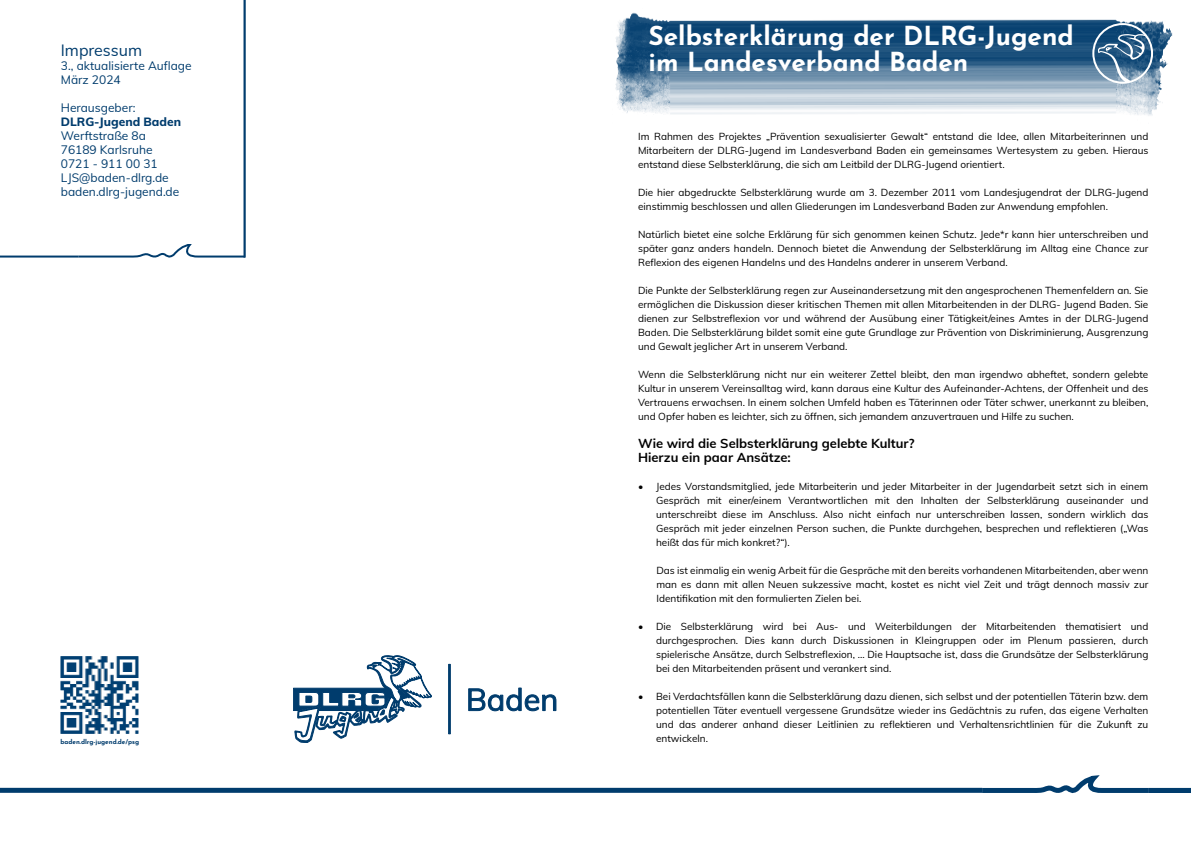
<style>
.page{position:relative;width:1191px;height:842px;background:#fff}
.page>*{position:absolute;margin:0;border:0;box-sizing:border-box;transform-origin:0 0}
.t1{font:700 26.1px/26.1px "Josefin Sans";color:#fff}
.t2{font:16px "Mulish";color:#003c6d}
.t3{font:700 13px/14px "Mulish";color:#000}
.t4{font:12px/14px "Mulish";color:#003c6d}
.t5{font:800 12px "Mulish";color:#003c6d}
.t6{font:10px/14px "Mulish";color:#000;text-align:justify}
.t7{font:700 6.5px "Josefin Sans";color:#003c6d}
</style>
<div class="page">
<img style="left:615px;top:12px;width:557px;height:104px">
<div style="left:1092px;top:23px;width:61px;height:61px;border:2px solid #fff;border-radius:50%"></div>
<svg style="left:1098px;top:34px;width:48px;height:49px;background:#5f84a3"></svg>
<svg style="left:293px;top:656px;width:139px;height:86px"></svg>
<div style="left:448px;top:664px;width:2px;height:70px;background:#003c6d;border:1px solid #003c6d"></div>
<svg style="left:468px;top:688px;width:88px;height:23px"></svg>
<div style="left:0;top:788px;width:982px;height:5px;background:#003c6d"></div>
<div style="left:1148px;top:788px;width:43px;height:5px;background:#003c6d"></div>
<svg style="left:977px;top:778px;width:176px;height:15px"></svg>
<hr style="left:0;top:256px;width:79px;height:2px;background:#003c6d">
<svg style="left:77px;top:0;width:169px;height:258px"></svg>
<img style="left:61px;top:656px;width:78px;height:77px">
<h2 class="t2" style="left:61px;top:40px;width:83px">Impressum</h2>
<p class="t4" style="left:61px;top:58px;width:132px">3., aktualisierte Auflage<br>März 2024</p>
<p class="t4" style="left:61px;top:100px;width:76px">Herausgeber:</p>
<p class="t5" style="left:61px;top:114px;width:122px">DLRG-Jugend Baden</p>
<p class="t4" style="left:61px;top:128px;width:120px">Werftstraße 8a<br>76189 Karlsruhe<br>0721 - 911 00 31<br>LJS@baden-dlrg.de baden.dlrg-jugend.de</p>
<p class="t7" style="left:60px;top:739px;width:80px">baden.dlrg-jugend.de/psg</p>
<h1 class="t1" style="left:648px;top:26px;width:427px">Selbsterklärung der DLRG-Jugend im Landesverband Baden</h1>
<p class="t6" style="left:638px;top:129px;width:512px">Im Rahmen des Projektes „Prävention sexualisierter Gewalt“ entstand die Idee, allen Mitarbeiterinnen und Mitarbeitern der DLRG-Jugend im Landesverband Baden ein gemeinsames Wertesystem zu geben. Hieraus entstand diese Selbsterklärung, die sich am Leitbild der DLRG-Jugend orientiert.</p>
<p class="t6" style="left:638px;top:185px;width:512px">Die hier abgedruckte Selbsterklärung wurde am 3. Dezember 2011 vom Landesjugendrat der DLRG-Jugend einstimmig beschlossen und allen Gliederungen im Landesverband Baden zur Anwendung empfohlen.</p>
<p class="t6" style="left:638px;top:227px;width:512px">Natürlich bietet eine solche Erklärung für sich genommen keinen Schutz. Jede*r kann hier unterschreiben und später ganz anders handeln. Dennoch bietet die Anwendung der Selbsterklärung im Alltag eine Chance zur Reflexion des eigenen Handelns und des Handelns anderer in unserem Verband.</p>
<p class="t6" style="left:638px;top:283px;width:512px">Die Punkte der Selbsterklärung regen zur Auseinandersetzung mit den angesprochenen Themenfeldern an. Sie ermöglichen die Diskussion dieser kritischen Themen mit allen Mitarbeitenden in der DLRG- Jugend Baden. Sie dienen zur Selbstreflexion vor und während der Ausübung einer Tätigkeit/eines Amtes in der DLRG-Jugend Baden. Die Selbsterklärung bildet somit eine gute Grundlage zur Prävention von Diskriminierung, Ausgrenzung und Gewalt jeglicher Art in unserem Verband.</p>
<p class="t6" style="left:638px;top:367px;width:512px">Wenn die Selbsterklärung nicht nur ein weiterer Zettel bleibt, den man irgendwo abheftet, sondern gelebte Kultur in unserem Vereinsalltag wird, kann daraus eine Kultur des Aufeinander-Achtens, der Offenheit und des Vertrauens erwachsen. In einem solchen Umfeld haben es Täterinnen oder Täter schwer, unerkannt zu bleiben, und Opfer haben es leichter, sich zu öffnen, sich jemandem anzuvertrauen und Hilfe zu suchen.</p>
<h3 class="t3" style="left:638px;top:436px;width:278px">Wie wird die Selbsterklärung gelebte Kultur?<br>Hierzu ein paar Ansätze:</h3>
<p class="t6" style="left:656px;top:479px;width:494px;text-indent:-18px">• Jedes Vorstandsmitglied, jede Mitarbeiterin und jeder Mitarbeiter in der Jugendarbeit setzt sich in einem Gespräch mit einer/einem Verantwortlichen mit den Inhalten der Selbsterklärung auseinander und unterschreibt diese im Anschluss. Also nicht einfach nur unterschreiben lassen, sondern wirklich das Gespräch mit jeder einzelnen Person suchen, die Punkte durchgehen, besprechen und reflektieren („Was heißt das für mich konkret?“).</p>
<p class="t6" style="left:656px;top:563px;width:493px">Das ist einmalig ein wenig Arbeit für die Gespräche mit den bereits vorhandenen Mitarbeitenden, aber wenn man es dann mit allen Neuen sukzessive macht, kostet es nicht viel Zeit und trägt dennoch massiv zur Identifikation mit den formulierten Zielen bei.</p>
<p class="t6" style="left:656px;top:619px;width:494px;text-indent:-18px">• Die Selbsterklärung wird bei Aus- und Weiterbildungen der Mitarbeitenden thematisiert und durchgesprochen. Dies kann durch Diskussionen in Kleingruppen oder im Plenum passieren, durch spielerische Ansätze, durch Selbstreflexion, ... Die Hauptsache ist, dass die Grundsätze der Selbsterklärung bei den Mitarbeitenden präsent und verankert sind.</p>
<p class="t6" style="left:656px;top:689px;width:494px;text-indent:-18px">• Bei Verdachtsfällen kann die Selbsterklärung dazu dienen, sich selbst und der potentiellen Täterin bzw. dem potentiellen Täter eventuell vergessene Grundsätze wieder ins Gedächtnis zu rufen, das eigene Verhalten und das anderer anhand dieser Leitlinien zu reflektieren und Verhaltensrichtlinien für die Zukunft zu entwickeln.</p>
</div>
